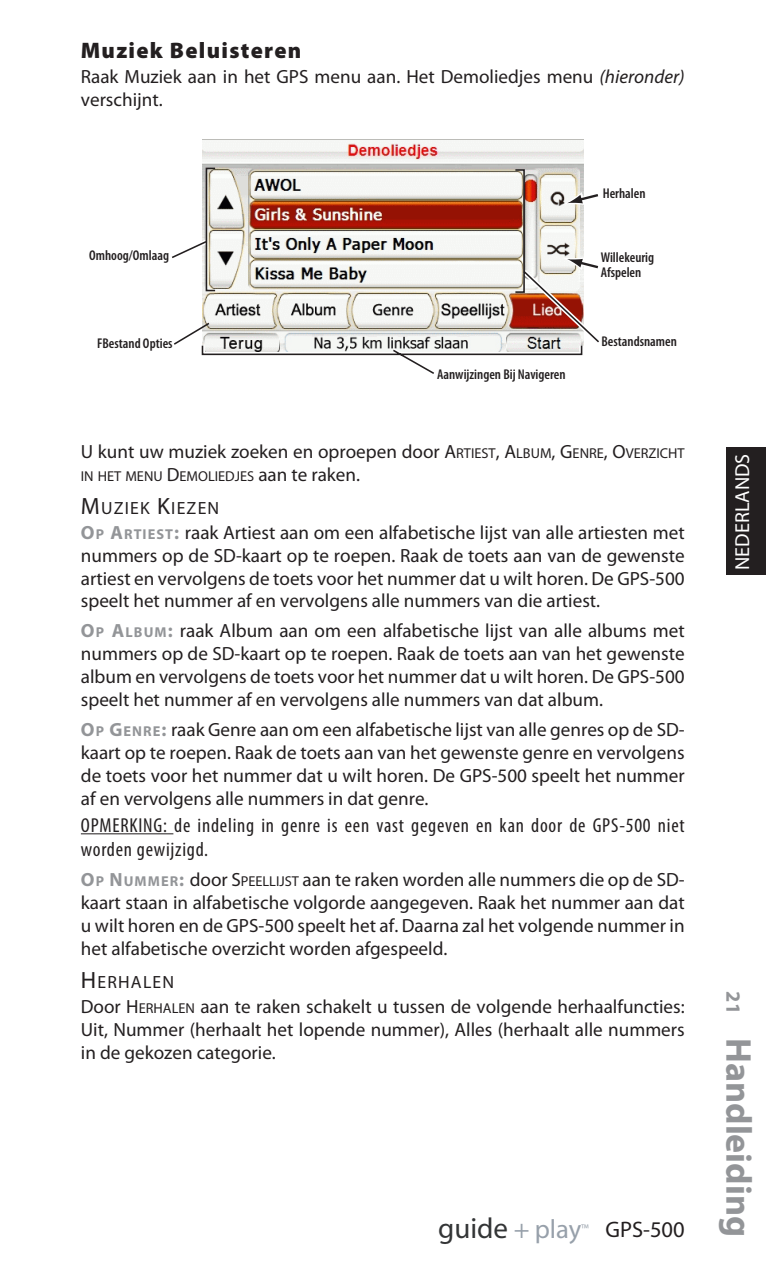
<style>
.page{position:relative;width:766px;height:1276px;background:#fff}
.page>*{position:absolute;margin:0;border:0;box-sizing:border-box;transform-origin:0 0}
.t1{font:700 36px "Myriad Pro";color:#939598}
.t2{font:29.03px "Myriad";color:#333536}
.t3{font:900 22.5px "Myriad Pro";letter-spacing:.055em;color:#231f20}
.t4{font:22.5px "Myriad Pro";color:#231f20}
.t5{font:condensed 20.25px/24.3px "Myriad Pro";letter-spacing:.04em;color:#231f20}
.t6{font:20.25px "Myriad Pro";color:#fff}
.t7{font:700 20.25px "Myriad Pro";color:#939598}
.t8{font:19.12px/22.9px "Myriad Pro";color:#231f20;text-align:justify}
.t9{font:17.78px "Myriad Pro";letter-spacing:.07em;color:#231f20}
.t10{font:14.4px "Myriad Pro";color:#231f20}
.t11{font:600 condensed 14.17px/15.8px "Myriad Pro";color:#231f20}
.t12{font:9.67px "Myriad";color:#97a0aa}
.s1{font-style:italic}
.s2{font-size:14.4px}
.s3{font-size:19.12px}
.s4{font-size:23.62px}
.s5{font-weight:700;color:#939598}
.s6{font-weight:700;font-size:14.4px;color:#939598}
.s7{font-size:26.55px;color:#97a0aa}
</style>
<div class="page">
<hr style="left:81px;top:833px;width:92px;height:1px;background:#231f20">
<img style="left:202px;top:139px;width:381px;height:29px">
<svg style="left:172px;top:243px;width:29px;height:16px"></svg>
<svg style="left:174px;top:327px;width:27px;height:18px"></svg>
<svg style="left:201px;top:168px;width:398px;height:206px"></svg>
<div style="left:725px;top:448px;width:40px;height:127px;background:#231f20"></div>
<p class="t3" style="left:81px;top:42px;width:222px">Muziek Beluisteren</p>
<p class="t8" style="left:81px;top:67px;width:605px">Raak Muziek aan in het GPS menu aan. Het Demoliedjes menu <span class="s1">(hieronder) </span>verschijnt.</p>
<p class="t11" style="left:89px;top:249px;width:81px">Omhoog/Omlaag</p>
<p class="t11" style="left:97px;top:337px;width:77px">FBestand Opties</p>
<p class="t11" style="left:437px;top:368px;width:130px">Aanwijzingen Bij Navigeren</p>
<p class="t11" style="left:602px;top:187px;width:44px">Herhalen</p>
<p class="t11" style="left:600px;top:250px;width:55px">Willekeurig<br>Afspelen</p>
<p class="t11" style="left:601px;top:335px;width:77px">Bestandsnamen</p>
<p class="t8" style="left:81px;top:441px;width:605px">U kunt uw muziek zoeken en oproepen door A<span class="s2">RTIEST</span>, A<span class="s2">LBUM</span>, G<span class="s2">ENRE</span>, O<span class="s2">VERZICHT</span></p>
<p class="t10" style="left:81px;top:470px;width:280px">IN HET MENU <span class="s3">D</span>EMOLIEDJES <span class="s3">aan te raken.</span></p>
<p class="t9" style="left:81px;top:501px;width:140px"><span class="s4">M</span>UZIEK <span class="s4">K</span>IEZEN</p>
<p class="t8" style="left:81px;top:523px;width:605px"><span class="s5">O</span><span class="s6">P</span> <span class="s5">A</span><span class="s6">RTIEST</span><span class="s5">:</span> raak Artiest aan om een alfabetische lijst van alle artiesten met nummers op de SD-kaart op te roepen. Raak de toets aan van de gewenste artiest en vervolgens de toets voor het nummer dat u wilt horen. De GPS-500 speelt het nummer af en vervolgens alle nummers van die artiest.</p>
<p class="t8" style="left:81px;top:621px;width:605px"><span class="s5">O</span><span class="s6">P</span> <span class="s5">A</span><span class="s6">LBUM</span><span class="s5">:</span> raak Album aan om een alfabetische lijst van alle albums met nummers op de SD-kaart op te roepen. Raak de toets aan van het gewenste album en vervolgens de toets voor het nummer dat u wilt horen. De GPS-500 speelt het nummer af en vervolgens alle nummers van dat album.</p>
<p class="t8" style="left:81px;top:720px;width:605px"><span class="s5">O</span><span class="s6">P</span> <span class="s5">G</span><span class="s6">ENRE</span><span class="s5">:</span> raak Genre aan om een alfabetische lijst van alle genres op de SD&shy;kaart op te roepen. Raak de toets aan van het gewenste genre en vervolgens de toets voor het nummer dat u wilt horen. De GPS-500 speelt het nummer af en vervolgens alle nummers in dat genre.</p>
<p class="t5" style="left:81px;top:815px;width:605px">OPMERKING: de indeling in genre is een vast gegeven en kan door de GPS-500 niet worden gewijzigd.</p>
<p class="t8" style="left:81px;top:870px;width:605px"><span class="s5">O</span><span class="s6">P</span> <span class="s5">N</span><span class="s6">UMMER</span><span class="s5">:</span> door S<span class="s2">PEELLIJST</span> aan te raken worden alle nummers die op de SD&shy;kaart staan in alfabetische volgorde aangegeven. Raak het nummer aan dat u wilt horen en de GPS-500 speelt het af. Daarna zal het volgende nummer in het alfabetische overzicht worden afgespeeld.</p>
<p class="t9" style="left:81px;top:975px;width:95px"><span class="s4">H</span>ERHALEN</p>
<p class="t8" style="left:81px;top:997px;width:605px">Door H<span class="s2">ERHALEN</span> aan te raken schakelt u tussen de volgende herhaalfuncties:<br>Uit, Nummer (herhaalt het lopende nummer), Alles (herhaalt alle nummers in de gekozen categorie.</p>
<h2 class="t2" style="left:438px;top:1217px;width:144px">guide <span class="s7">+ play</span></h2>
<p class="t12" style="left:581px;top:1223px;width:9px">™</p>
<p class="t4" style="left:605px;top:1221px;width:81px">GPS-500</p>
<p class="t6" style="left:734px;top:570px;width:118px;rotate:-90deg">NEDERLANDS</p>
<p class="t7" style="left:740px;top:991px;width:24px;rotate:90deg">21</p>
<h1 class="t1" style="left:751px;top:1038px;width:200px;rotate:90deg">Handleiding</h1>
</div>
